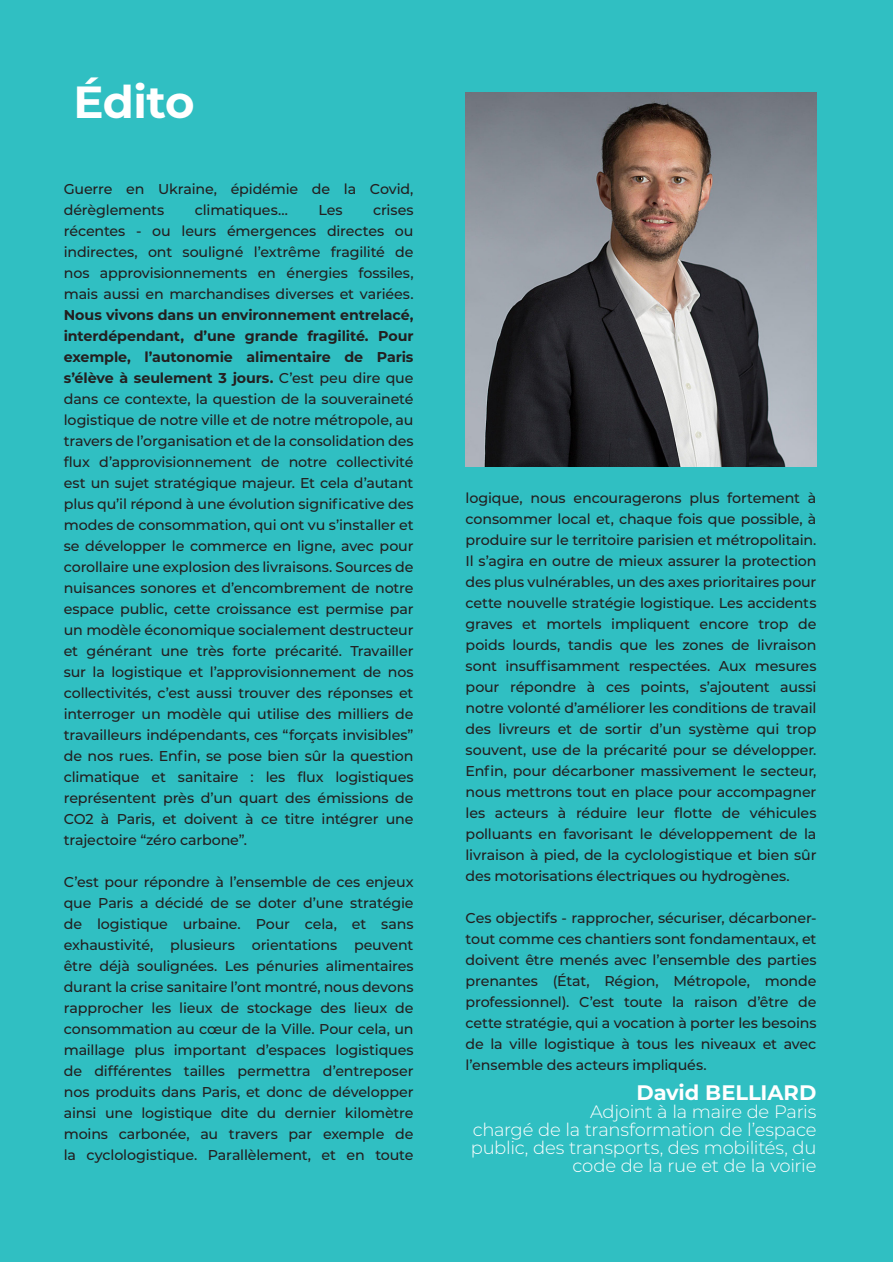
<style>
.page{position:relative;width:893px;height:1263px;background:#fff}
.page>*{position:absolute;margin:0;border:0;box-sizing:border-box;transform-origin:0 0}
.t1{font:700 45px "Montserrat";letter-spacing:-.015em;color:#fff}
.t2{font:700 21px "Montserrat";color:#fff}
.t3{font:300 18px/18px "Montserrat";letter-spacing:-.015em;color:#fff;text-align:right}
.t4{font:500 14.25px/21px "Montserrat";letter-spacing:-.01em;color:#231f20;text-align:justify}
.s1{font-weight:700}
</style>
<div class="page">
<div style="left:0;top:0;width:893px;height:1262px;background:#30bfc2"></div>
<img style="left:466px;top:92px;width:350px;height:375px">
<p class="t1" style="left:73px;top:70px;width:123px">Édito</p>
<p class="t4" style="left:64px;top:178px;width:351px">Guerre en Ukraine, épidémie de la Covid, dérèglements</p>
<p class="t4" style="left:64px;top:199px;width:351px;text-indent:309px">crises récentes - ou leurs émergences directes ou indirectes, ont souligné l’extrême fragilité de nos approvisionnements en énergies fossiles, mais aussi en marchandises diverses et variées.<br><span class="s1">Nous vivons dans un environnement entrelacé, interdépendant, d’une grande fragilité. Pour exemple, l’autonomie alimentaire de Paris s’élève à seulement 3 jours.</span> C’est peu dire que dans ce contexte, la question de la souveraineté logistique de notre ville et de notre métropole, au travers de l’organisation et de la consolidation des flux d’approvisionnement de notre collectivité est un sujet stratégique majeur. Et cela d’autant plus qu’il répond à une évolution significative des modes de consommation, qui ont vu s’installer et se développer le commerce en ligne, avec pour corollaire une explosion des livraisons. Sources de nuisances sonores et d’encombrement de notre espace public, cette croissance est permise par un modèle économique socialement destructeur et générant une très forte précarité. Travailler sur la logistique et l’approvisionnement de nos collectivités, c’est aussi trouver des réponses et interroger un modèle qui utilise des milliers de travailleurs indépendants, ces “forçats invisibles” de nos rues. Enfin, se pose bien sûr la question climatique et sanitaire : les flux logistiques représentent près d’un quart des émissions de CO2 à Paris, et doivent à ce titre intégrer une trajectoire “zéro carbone”.</p>
<p class="t4" style="left:64px;top:871px;width:351px">C’est pour répondre à l’ensemble de ces enjeux que Paris a décidé de se doter d’une stratégie de logistique urbaine. Pour cela, et sans exhaustivité, plusieurs orientations peuvent être déjà soulignées. Les pénuries alimentaires durant la crise sanitaire l’ont montré, nous devons rapprocher les lieux de stockage des lieux de consommation au cœur de la Ville. Pour cela, un maillage plus important d’espaces logistiques de différentes tailles permettra d’entreposer nos produits dans Paris, et donc de développer ainsi une logistique dite du dernier kilomètre moins carbonée, au travers par exemple de la cyclologistique. Parallèlement, et en toute</p>
<p class="t4" style="left:195px;top:199px;width:94px">climatiques…</p>
<p class="t4" style="left:318px;top:199px;width:26px">Les</p>
<p class="t4" style="left:466px;top:487px;width:352px">logique, nous encouragerons plus fortement à consommer local et, chaque fois que possible, à produire sur le territoire parisien et métropolitain.<br>Il s’agira en outre de mieux assurer la protection des plus vulnérables, un des axes prioritaires pour cette nouvelle stratégie logistique. Les accidents graves et mortels impliquent encore trop de poids lourds, tandis que les zones de livraison sont insuffisamment respectées. Aux mesures pour répondre à ces points, s’ajoutent aussi notre volonté d’améliorer les conditions de travail des livreurs et de sortir d’un système qui trop souvent, use de la précarité pour se développer.<br>Enfin, pour décarboner massivement le secteur, nous mettrons tout en place pour accompagner les acteurs à réduire leur flotte de véhicules polluants en favorisant le développement de la livraison à pied, de la cyclologistique et bien sûr des motorisations électriques ou hydrogènes.</p>
<p class="t4" style="left:466px;top:907px;width:352px">Ces objectifs - rapprocher, sécuriser, décarboner&shy;tout comme ces chantiers sont fondamentaux, et doivent être menés avec l’ensemble des parties prenantes (État, Région, Métropole, monde professionnel). C’est toute la raison d’être de cette stratégie, qui a vocation à porter les besoins de la ville logistique à tous les niveaux et avec l’ensemble des acteurs impliqués.</p>
<p class="t2" style="left:636px;top:1077px;width:181px">David BELLIARD</p>
<p class="t3" style="left:590px;top:1102px;width:228px">Adjoint à la maire de Paris</p>
<p class="t3" style="left:471px;top:1120px;width:347px">chargé de la transformation de l’espace public, des transports, des mobilités, du code de la rue et de la voirie</p>
</div>
